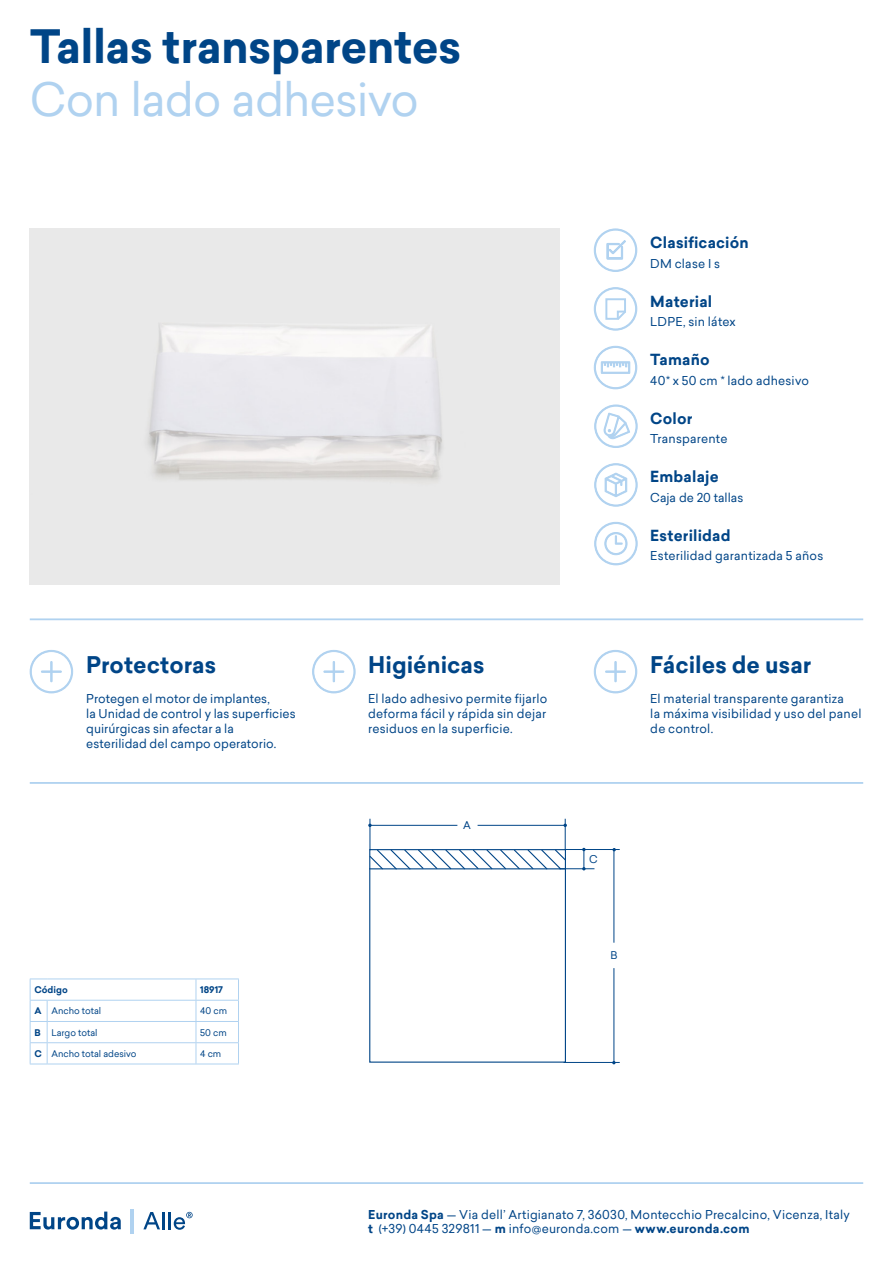
<style>
.page{position:relative;width:893px;height:1263px;background:#fff}
.page>*{position:absolute;margin:0;border:0;box-sizing:border-box;transform-origin:0 0}
.t1{font:700 45px "Sailec";letter-spacing:-.015em;color:#004587}
.t2{font:45px "Sailec";letter-spacing:-.02em;color:#b0d2f0}
.t3{font:700 22.5px "Sailec";color:#004587}
.t4{font:700 15px "Sailec";letter-spacing:.01em;color:#004587}
.t5{font:12px/15px "Sailec";letter-spacing:.015em;color:#004587}
.t6{font:10.5px "Sailec";color:#004587}
.t7{font:10.35px "Sailec";color:#004587}
.t8{font:9px "Sailec";color:#004587}
.t9{font:700 9px "Sailec";color:#004587}
.s1{font-weight:700}
</style>
<div class="page">
<hr style="left:30px;top:1182px;width:833px;height:2px;background:#b0d2f0">
<svg style="left:30px;top:1211px;width:91px;height:18px"></svg>
<hr style="left:130px;top:1209px;width:3px;height:24px;background:#b0d2f0">
<svg style="left:143px;top:1212px;width:17px;height:17px"></svg>
<hr style="left:162px;top:1211px;width:3px;height:18px;background:#004587">
<hr style="left:168px;top:1211px;width:3px;height:18px;background:#004587">
<svg style="left:174px;top:1212px;width:19px;height:18px"></svg>
<hr style="left:30px;top:618px;width:833px;height:2px;background:#b0d2f0">
<hr style="left:30px;top:782px;width:833px;height:2px;background:#b0d2f0">
<svg style="left:29px;top:650px;width:44px;height:44px"></svg>
<div style="left:41px;top:671px;width:21px;height:2px;border:1px solid #b0d2f0"></div>
<svg style="left:312px;top:650px;width:44px;height:44px"></svg>
<div style="left:323px;top:671px;width:21px;height:2px;border:1px solid #b0d2f0"></div>
<svg style="left:593px;top:650px;width:45px;height:44px"></svg>
<div style="left:605px;top:671px;width:21px;height:2px;border:1px solid #b0d2f0"></div>
<svg style="left:593px;top:228px;width:45px;height:44px"></svg>
<svg style="left:593px;top:287px;width:45px;height:44px"></svg>
<svg style="left:594px;top:522px;width:44px;height:44px"></svg>
<svg style="left:594px;top:404px;width:44px;height:44px"></svg>
<svg style="left:594px;top:463px;width:44px;height:44px"></svg>
<svg style="left:593px;top:346px;width:45px;height:44px"></svg>
<hr style="left:47px;top:978px;width:149px;height:1px;background:#b0d2f0">
<hr style="left:196px;top:978px;width:43px;height:1px;background:#b0d2f0">
<hr style="left:47px;top:1000px;width:149px;height:1px;background:#b0d2f0">
<hr style="left:196px;top:1000px;width:43px;height:1px;background:#b0d2f0">
<hr style="left:47px;top:1021px;width:149px;height:1px;background:#b0d2f0">
<hr style="left:196px;top:1021px;width:43px;height:1px;background:#b0d2f0">
<hr style="left:47px;top:1042px;width:149px;height:1px;background:#b0d2f0">
<hr style="left:196px;top:1042px;width:43px;height:1px;background:#b0d2f0">
<svg style="left:196px;top:979px;width:1px;height:84px"></svg>
<svg style="left:238px;top:979px;width:1px;height:84px"></svg>
<hr style="left:47px;top:1063px;width:149px;height:1px;background:#b0d2f0">
<hr style="left:196px;top:1063px;width:43px;height:1px;background:#b0d2f0">
<svg style="left:30px;top:978px;width:18px;height:86px"></svg>
<div style="left:369px;top:849px;width:197px;height:214px;border:1px solid #004587"></div>
<svg style="left:369px;top:848px;width:198px;height:23px"></svg>
<hr style="left:370px;top:825px;width:87px;height:1px;background:#004587">
<hr style="left:478px;top:825px;width:87px;height:1px;background:#004587">
<hr style="left:370px;top:819px;width:1px;height:31px;background:#004587">
<hr style="left:565px;top:819px;width:1px;height:31px;background:#004587">
<hr style="left:565px;top:849px;width:55px;height:1px;background:#004587">
<hr style="left:563px;top:1062px;width:57px;height:1px;background:#004587">
<hr style="left:559px;top:868px;width:35px;height:1px;background:#004587">
<hr style="left:614px;top:849px;width:1px;height:94px;background:#004587">
<svg style="left:582px;top:848px;width:4px;height:22px"></svg>
<hr style="left:614px;top:968px;width:1px;height:94px;background:#004587">
<h1 class="t1" style="left:30px;top:15px;width:433px">Tallas transparentes</h1>
<h1 class="t2" style="left:30px;top:68px;width:391px">Con lado adhesivo</h1>
<h2 class="t3" style="left:86px;top:649px;width:132px">Protectoras</h2>
<p class="t5" style="left:86px;top:691px;width:211px">Protegen el motor de implantes,<br>la Unidad de control y las superficies quirúrgicas sin afectar a la esterilidad del campo operatorio.</p>
<p class="t9" style="left:34px;top:983px;width:35px">Código</p>
<p class="t9" style="left:200px;top:983px;width:24px">18917</p>
<p class="t8" style="left:34px;top:1005px;width:68px"><span class="s1">A</span> Ancho total</p>
<p class="t8" style="left:200px;top:1005px;width:28px">40 cm</p>
<p class="t8" style="left:34px;top:1026px;width:65px"><span class="s1">B</span> Largo total</p>
<p class="t8" style="left:200px;top:1026px;width:28px">50 cm</p>
<p class="t8" style="left:34px;top:1047px;width:104px"><span class="s1">C</span> Ancho total adesivo</p>
<p class="t8" style="left:200px;top:1047px;width:23px">4 cm</p>
<h2 class="t3" style="left:368px;top:649px;width:118px">Higiénicas</h2>
<p class="t5" style="left:368px;top:691px;width:181px;text-align:justify">El lado adhesivo permite fijarlo deforma fácil y rápida sin dejar residuos en la superficie.</p>
<p class="t6" style="left:463px;top:817px;width:9px">A</p>
<p class="t4" style="left:650px;top:232px;width:100px">Clasificación</p>
<p class="t5" style="left:650px;top:255px;width:71px">DM clase I s</p>
<p class="t4" style="left:650px;top:290px;width:63px">Material</p>
<p class="t5" style="left:650px;top:314px;width:87px">LDPE, sin látex</p>
<p class="t4" style="left:650px;top:349px;width:61px">Tamaño</p>
<p class="t5" style="left:650px;top:372px;width:160px">40* x 50 cm * lado adhesivo</p>
<p class="t4" style="left:650px;top:407px;width:44px">Color</p>
<p class="t5" style="left:650px;top:431px;width:79px">Transparente</p>
<p class="t4" style="left:650px;top:466px;width:70px">Embalaje</p>
<p class="t5" style="left:650px;top:489px;width:94px">Caja de 20 tallas</p>
<p class="t4" style="left:650px;top:524px;width:82px">Esterilidad</p>
<p class="t5" style="left:650px;top:548px;width:175px">Esterilidad garantizada 5 años</p>
<h2 class="t3" style="left:650px;top:649px;width:163px">Fáciles de usar</h2>
<p class="t5" style="left:650px;top:691px;width:213px">El material transparente garantiza<br>la máxima visibilidad y uso del panel de control.</p>
<p class="t6" style="left:589px;top:852px;width:10px">C</p>
<p class="t7" style="left:611px;top:948px;width:9px">B</p>
<p class="t5" style="left:368px;top:1207px;width:483px;line-height:14.4px"><span class="s1">Euronda Spa</span> — Via dell’ Artigianato 7, 36030, Montecchio Precalcino, Vicenza, Italy <span class="s1">t</span> (+39) 0445 329811 — <span class="s1">m</span> info@euronda.com — <span class="s1">www.euronda.com</span></p>
</div>
